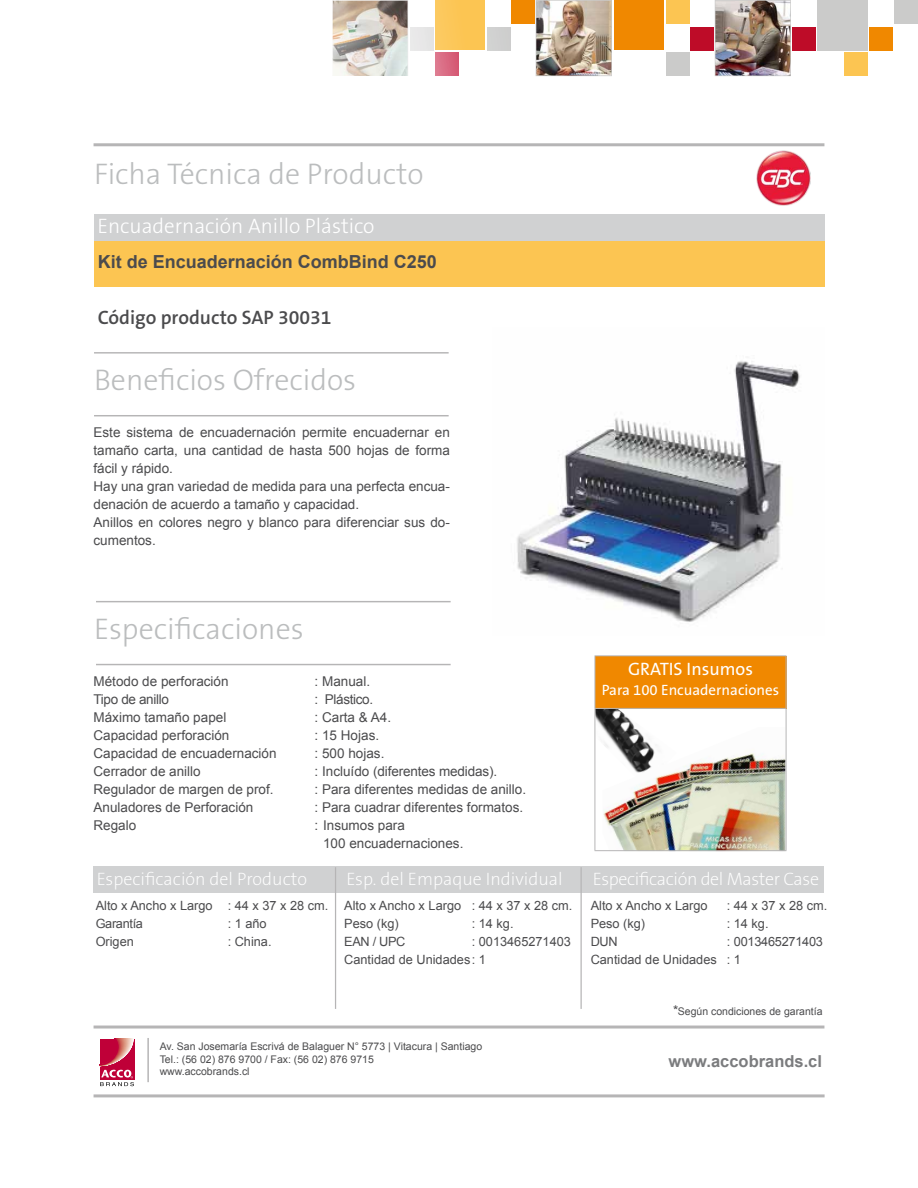
<style>
.page{position:relative;width:918px;height:1188px;background:#fff}
.page>*{position:absolute;margin:0;border:0;box-sizing:border-box;transform-origin:0 0}
.t1{font:30px "The Sans KENSINGTON3 Li";color:#bbbdbe}
.t2{font:21px "The Sans KENSINGTON3 Li";color:#fff}
.t3{font:19.5px "The Sans KENSINGTON6 SB";color:#4b4b4d}
.t4{font:18px "The Sans KENSINGTON2 XL";color:#fff}
.t5{font:700 18px "Arial";color:#4b4b4d}
.t6{font:18px "The Sans KENSINGTON2 XL";letter-spacing:-.02em;color:#fff}
.t7{font:18px "The Sans KENSINGTON5 Rg";color:#fff}
.t8{font:700 16.5px "Arial";color:#7b7c7e}
.t9{font:15px "The Sans KENSINGTON5 Rg";color:#fff}
.t10{font:13.5px/18px "Arial";color:#4b4b4d}
.t11{font:13.5px "Arial";letter-spacing:-.025em;color:#4b4b4d}
.t12{font:12.75px/18px "Arial";color:#4b4b4d}
.t13{font:10.5px/12.6px "Arial";color:#4b4b4d}
.s1{font-size:13.5px}
</style>
<div class="page">
<div style="left:435px;top:0;width:50px;height:50px;background:#fcc552"></div>
<div style="left:818px;top:0;width:50px;height:50px;background:#cbcbca"></div>
<img style="left:536px;top:0;width:76px;height:76px">
<svg style="left:332px;top:0;width:76px;height:76px;background:#c5bdb4"></svg>
<img style="left:715px;top:0;width:76px;height:76px">
<div style="left:614px;top:0;width:50px;height:50px;background:#f08800"></div>
<div style="left:487px;top:27px;width:23px;height:23px;background:#d0d0d0"></div>
<div style="left:870px;top:27px;width:23px;height:23px;background:#f08800"></div>
<div style="left:895px;top:0;width:23px;height:23px;background:#cbcbca"></div>
<svg style="left:435px;top:52px;width:23px;height:23px"></svg>
<div style="left:844px;top:52px;width:24px;height:23px;background:#fcc552"></div>
<div style="left:666px;top:52px;width:23px;height:23px;background:#cbcbca"></div>
<div style="left:410px;top:27px;width:23px;height:23px;background:#e8e7e8"></div>
<div style="left:793px;top:27px;width:23px;height:23px;background:#be0c28"></div>
<div style="left:511px;top:0;width:23px;height:23px;background:#f08800"></div>
<div style="left:690px;top:27px;width:23px;height:23px;background:#be0c28"></div>
<div style="left:666px;top:0;width:23px;height:23px;background:#fcc552"></div>
<hr style="left:94px;top:143px;width:730px;height:3px;background:#b6b5b6">
<hr style="left:94px;top:1026px;width:730px;height:3px;background:#b6b5b6">
<hr style="left:94px;top:1094px;width:731px;height:3px;background:#b6b5b6">
<svg style="left:99px;top:1038px;width:36px;height:49px"></svg>
<svg style="left:100px;top:1039px;width:34px;height:47px;background:#cb4b6a"></svg>
<hr style="left:94px;top:352px;width:355px;height:2px;background:#b6b5b6">
<hr style="left:94px;top:415px;width:355px;height:1px;background:#b6b5b6">
<div style="left:94px;top:240px;width:731px;height:47px;background:#fcc552"></div>
<div style="left:94px;top:214px;width:731px;height:26px;background:#d0d1d2"></div>
<hr style="left:96px;top:601px;width:355px;height:1px;background:#b6b5b6">
<hr style="left:96px;top:664px;width:355px;height:1px;background:#b6b5b6">
<div style="left:94px;top:866px;width:730px;height:27px;background:#d0d1d2"></div>
<hr style="left:335px;top:867px;width:1px;height:142px;background:#b6b5b6">
<hr style="left:581px;top:867px;width:1px;height:142px;background:#b6b5b6">
<hr style="left:147px;top:1038px;width:2px;height:44px;background:#b6b5b6">
<img style="left:756px;top:151px;width:55px;height:55px">
<img style="left:517px;top:361px;width:283px;height:261px">
<img style="left:596px;top:709px;width:39px;height:20px">
<img style="left:603px;top:727px;width:182px;height:123px">
<div style="left:595px;top:656px;width:191px;height:52px;background:#f08800"></div>
<hr style="left:595px;top:656px;width:1px;height:52px;background:#b6b5b6">
<hr style="left:786px;top:656px;width:1px;height:52px;background:#b6b5b6">
<hr style="left:595px;top:655px;width:191px;height:1px;background:#b6b5b6">
<hr style="left:595px;top:709px;width:1px;height:141px;background:#b6b5b6">
<hr style="left:786px;top:709px;width:1px;height:141px;background:#b6b5b6">
<hr style="left:595px;top:708px;width:191px;height:1px;background:#b6b5b6">
<hr style="left:595px;top:850px;width:191px;height:1px;background:#b6b5b6">
<h1 class="t1" style="left:94px;top:158px;width:331px">Ficha Técnica de Producto</h1>
<h2 class="t2" style="left:97px;top:215px;width:279px">Encuadernación Anillo Plástico</h2>
<h3 class="t5" style="left:98px;top:250px;width:341px">Kit de Encuadernación CombBind C250</h3>
<h3 class="t3" style="left:98px;top:307px;width:235px">Código producto SAP 30031</h3>
<h1 class="t1" style="left:94px;top:364px;width:264px">Beneficios Ofrecidos</h1>
<p class="t10" style="left:94px;top:423px;width:358px">Este sistema de encuadernación permite encuadernar en tamaño carta, una cantidad de hasta 500 hojas de forma fácil y rápido.<br>Hay una gran variedad de medida para una perfecta encua&shy;denación de acuerdo a tamaño y capacidad.<br>Anillos en colores negro y blanco para diferenciar sus do&shy;cumentos.</p>
<h1 class="t1" style="left:94px;top:613px;width:211px">Especificaciones</h1>
<p class="t10" style="left:94px;top:672px;width:137px">Método de perforación</p>
<p class="t10" style="left:315px;top:672px;width:57px">: Manual.</p>
<p class="t11" style="left:94px;top:690px;width:77px">Tipo de anillo</p>
<p class="t11" style="left:315px;top:690px;width:60px">: Plástico.</p>
<p class="t10" style="left:94px;top:708px;width:134px">Máximo tamaño papel</p>
<p class="t10" style="left:315px;top:708px;width:78px">: Carta &amp; A4.</p>
<p class="t10" style="left:94px;top:726px;width:137px">Capacidad perforación</p>
<p class="t10" style="left:315px;top:726px;width:66px">: 15 Hojas.</p>
<p class="t10" style="left:94px;top:744px;width:185px">Capacidad de encuadernación</p>
<p class="t10" style="left:315px;top:744px;width:71px">: 500 hojas.</p>
<p class="t10" style="left:94px;top:762px;width:109px">Cerrador de anillo</p>
<p class="t10" style="left:315px;top:762px;width:184px">: Incluído (diferentes medidas).</p>
<p class="t10" style="left:94px;top:780px;width:182px">Regulador de margen de prof.</p>
<p class="t10" style="left:315px;top:780px;width:213px">: Para diferentes medidas de anillo.</p>
<p class="t10" style="left:94px;top:798px;width:161px">Anuladores de Perforación</p>
<p class="t10" style="left:315px;top:798px;width:210px">: Para cuadrar diferentes formatos.</p>
<p class="t10" style="left:94px;top:816px;width:44px">Regalo</p>
<p class="t10" style="left:323px;top:816px;width:142px;text-indent:-9px">: Insumos para<br>100 encuadernaciones.</p>
<h3 class="t7" style="left:628px;top:659px;width:126px">GRATIS Insumos</h3>
<p class="t9" style="left:602px;top:682px;width:179px">Para 100 Encuadernaciones</p>
<h3 class="t4" style="left:97px;top:869px;width:212px">Especificación del Producto</h3>
<h3 class="t4" style="left:346px;top:869px;width:218px">Esp. del Empaque Individual</h3>
<h3 class="t6" style="left:593px;top:869px;width:228px">Especificación del Master Case</h3>
<p class="t12" style="left:96px;top:896px;width:234px">Alto x Ancho x Largo : 44 x 37 x 28 cm.<br>Garantía</p>
<p class="t12" style="left:228px;top:914px;width:40px">: 1 año</p>
<p class="t12" style="left:344px;top:896px;width:230px">Alto x Ancho x Largo : 44 x 37 x 28 cm.<br>Peso (kg)</p>
<p class="t12" style="left:472px;top:914px;width:43px">: 14 kg.</p>
<p class="t12" style="left:96px;top:932px;width:40px">Origen</p>
<p class="t12" style="left:228px;top:932px;width:45px">: China.</p>
<p class="t12" style="left:344px;top:932px;width:63px">EAN / UPC</p>
<p class="t12" style="left:344px;top:932px;width:228px;text-indent:128px">: 0013465271403<br>Cantidad de Unidades: 1</p>
<p class="t13" style="left:160px;top:1040px;width:324px">Av. San Josemaría Escrivá de Balaguer N° 5773 | Vitacura | Santiago<br>Tel.: (56 02) 876 9700 / Fax: (56 02) 876 9715<br>www.accobrands.cl</p>
<p class="t12" style="left:591px;top:896px;width:118px">Alto x Ancho x Largo</p>
<p class="t12" style="left:727px;top:896px;width:102px">: 44 x 37 x 28 cm.</p>
<p class="t12" style="left:591px;top:914px;width:56px">Peso (kg)</p>
<p class="t12" style="left:727px;top:914px;width:43px">: 14 kg.</p>
<p class="t12" style="left:591px;top:932px;width:28px">DUN</p>
<p class="t12" style="left:591px;top:932px;width:234px;text-indent:136px">: 0013465271403<br>Cantidad de Unidades : 1</p>
<p class="t13" style="left:673px;top:1005px;width:151px"><span class="s1">*</span>Según condiciones de garantía</p>
<p class="t8" style="left:669px;top:1050px;width:155px">www.accobrands.cl</p>
</div>
